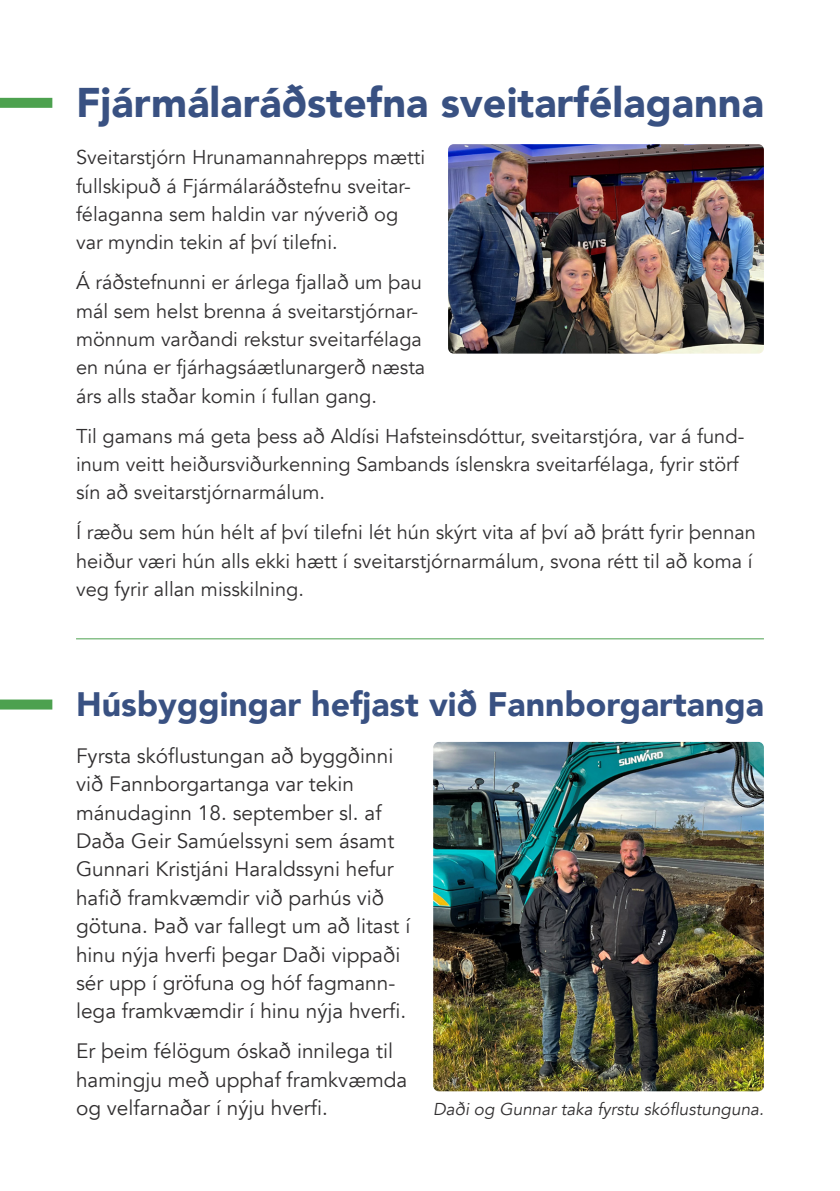
<style>
.page{position:relative;width:840px;height:1191px;background:#fff}
.page>*{position:absolute;margin:0;border:0;box-sizing:border-box;transform-origin:0 0}
.t1{font:900 41.4px "Avenir";color:#395182}
.t2{font:900 33.8px "Avenir";color:#395182}
.t3{font:20.8px/28.4px "Avenir";color:#312f30}
.t4{font:20px/28.4px "Avenir";color:#312f30}
.t5{font:italic 17.2px "Avenir";color:#312f30}
</style>
<div class="page">
<div style="left:0;top:98px;width:52px;height:10px;background:#4da14f"></div>
<img style="left:448px;top:144px;width:315px;height:209px">
<div style="left:0;top:699px;width:52px;height:10px;background:#4da14f"></div>
<img style="left:433px;top:742px;width:330px;height:349px">
<hr style="left:76px;top:638px;width:687px;height:1px;background:#4da14f">
<p class="t1" style="left:76px;top:67px;width:689px">Fjármálaráðstefna sveitarfélaganna</p>
<p class="t4" style="left:76px;top:143px;width:350px">Sveitarstjórn Hrunamannahrepps mætti fullskipuð á Fjármálaráðstefnu sveitar&shy;félaganna sem haldin var nýverið og var myndin tekin af því tilefni.</p>
<p class="t4" style="left:76px;top:268px;width:350px">Á ráðstefnunni er árlega fjallað um þau mál sem helst brenna á sveitarstjórnar&shy;mönnum varðandi rekstur sveitarfélaga en núna er fjárhagsáætlunargerð næsta árs alls staðar komin í fullan gang.</p>
<p class="t4" style="left:76px;top:422px;width:669px">Til gamans má geta þess að Aldísi Hafsteinsdóttur, sveitarstjóra, var á fund&shy;inum veitt heiðursviðurkenning Sambands íslenskra sveitarfélaga, fyrir störf sín að sveitarstjórnarmálum.</p>
<p class="t4" style="left:76px;top:518px;width:681px">Í ræðu sem hún hélt af því tilefni lét hún skýrt vita af því að þrátt fyrir þennan heiður væri hún alls ekki hætt í sveitarstjórnarmálum, svona rétt til að koma í veg fyrir allan misskilning.</p>
<p class="t2" style="left:76px;top:675px;width:689px">Húsbyggingar hefjast við Fannborgartanga</p>
<p class="t3" style="left:76px;top:741px;width:335px">Fyrsta skóflustungan að byggðinni við Fannborgartanga var tekin mánudaginn 18. september sl. af Daða Geir Samúelssyni sem ásamt Gunnari Kristjáni Haraldssyni hefur hafið framkvæmdir við parhús við götuna. Það var fallegt um að litast í hinu nýja hverfi þegar Daði vippaði sér upp í gröfuna og hóf fagmann&shy;lega framkvæmdir í hinu nýja hverfi.</p>
<p class="t3" style="left:76px;top:1037px;width:332px">Er þeim félögum óskað innilega til hamingju með upphaf framkvæmda og velfarnaðar í nýju hverfi.</p>
<p class="t5" style="left:433px;top:1098px;width:332px">Daði og Gunnar taka fyrstu skóflustunguna.</p>
</div>
